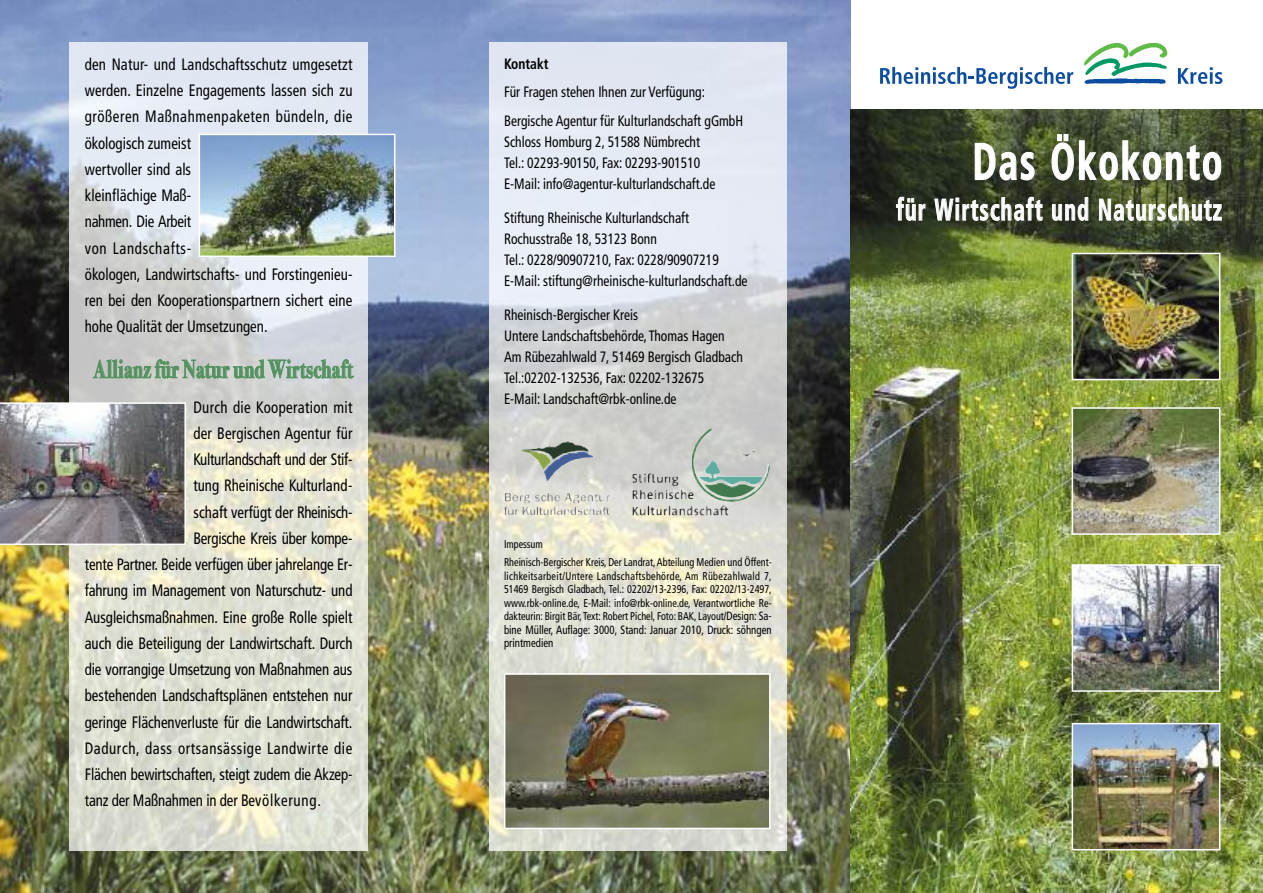
<style>
.page{position:relative;width:1263px;height:893px;background:#fff}
.page>*{position:absolute;margin:0;border:0;box-sizing:border-box;transform-origin:0 0}
.t1{font:700 condensed 51px "Frutiger";letter-spacing:.05em;color:#fff;scale:.75 1}
.t2{font:700 condensed 30px "Frutiger";letter-spacing:.05em;color:#fff;scale:.75 1}
.t3{font:25.5px "Bodoni Svty Two ITCTT Bold";letter-spacing:.02em;color:#53925f;scale:.75 1}
.t4{font:condensed 16.5px/26.2px "Frutiger";color:#000;scale:.9 1}
.t5{font:condensed 16.5px "Frutiger";letter-spacing:.04em;color:#000;scale:.9 1}
.t6{font:condensed 16.5px "Frutiger";letter-spacing:-.02em;color:#000;scale:.9 1}
.t7{font:condensed 16.5px "Frutiger";letter-spacing:.02em;color:#000;scale:.9 1}
.t8{font:condensed 15px/21px "Frutiger";color:#000;scale:.9 1}
.t9{font:700 condensed 15px "Frutiger";color:#000;scale:.9 1}
.t10{font:condensed 12px/13.5px "Frutiger";color:#000;scale:.9 1}
.t11{font:condensed 11.25px/13.5px "Frutiger";color:#000;scale:.9 1}
.s1{font-size:12px}
</style>
<div class="page">
<svg style="left:880px;top:67px;width:193px;height:22px"></svg>
<svg style="left:1178px;top:67px;width:44px;height:17px"></svg>
<svg style="left:1084px;top:43px;width:83px;height:41px"></svg>
<img style="left:0;top:0;width:850px;height:893px">
<img style="left:850px;top:109px;width:413px;height:784px">
<img style="left:70px;top:43px;width:297px;height:807px">
<img style="left:489px;top:43px;width:298px;height:808px">
<img style="left:1074px;top:256px;width:143px;height:121px">
<div style="left:1071px;top:253px;width:149px;height:127px;border:2px solid #fff"></div>
<img style="left:1074px;top:410px;width:143px;height:122px">
<div style="left:1071px;top:407px;width:149px;height:128px;border:2px solid #fff"></div>
<img style="left:1074px;top:567px;width:143px;height:122px">
<div style="left:1071px;top:564px;width:149px;height:128px;border:2px solid #fff"></div>
<img style="left:1074px;top:726px;width:143px;height:121px">
<div style="left:1071px;top:723px;width:149px;height:127px;border:2px solid #fff"></div>
<img style="left:507px;top:676px;width:260px;height:150px">
<div style="left:504px;top:673px;width:266px;height:156px;border:2px solid #fff"></div>
<img style="left:0;top:402px;width:186px;height:143px">
<img style="left:202px;top:137px;width:190px;height:117px">
<div style="left:199px;top:134px;width:196px;height:123px;border:2px solid #fff"></div>
<img style="left:694px;top:428px;width:69px;height:56px">
<img style="left:518px;top:443px;width:44px;height:27px">
<p class="t4" style="left:85px;top:52px;width:299px">den Natur- und Landschaftsschutz umgesetzt werden. Einzelne Engagements lassen sich zu größeren Maßnahmenpaketen bündeln, die ökologisch zumeist<br>wertvoller sind als<br>kleinflächige Maß-<br>nahmen. Die Arbeit<br>von Landschafts-<br>ökologen, Landwirtschafts- und Forstingenieu&shy;ren bei den Kooperationspartnern sichert eine hohe Qualität der Umsetzungen.</p>
<h3 class="t3" style="left:93px;top:354px;width:348px">Allianz für Natur und Wirtschaft</h3>
<p class="t7" style="left:193px;top:400px;width:178px">Durch die Kooperation mit</p>
<p class="t4" style="left:193px;top:421px;width:178px">der Bergischen Agentur für</p>
<p class="t6" style="left:193px;top:453px;width:178px">Kulturlandschaft und der Stif-</p>
<p class="t4" style="left:193px;top:474px;width:178px">tung Rheinische Kulturland-</p>
<p class="t4" style="left:193px;top:500px;width:178px">schaft verfügt der Rheinisch-</p>
<p class="t4" style="left:193px;top:526px;width:178px">Bergische Kreis über kompe-</p>
<p class="t4" style="left:85px;top:553px;width:299px">tente Partner. Beide verfügen über jahrelange Er-</p>
<p class="t4" style="left:85px;top:579px;width:299px">fahrung im Management von Naturschutz- und</p>
<p class="t4" style="left:85px;top:605px;width:299px">Ausgleichsmaßnahmen. Eine große Rolle spielt</p>
<p class="t4" style="left:85px;top:631px;width:299px">auch die Beteiligung der Landwirtschaft. Durch</p>
<p class="t4" style="left:85px;top:658px;width:299px">die vorrangige Umsetzung von Maßnahmen aus</p>
<p class="t4" style="left:85px;top:684px;width:299px">bestehenden Landschaftsplänen entstehen nur</p>
<p class="t4" style="left:85px;top:710px;width:299px">geringe Flächenverluste für die Landwirtschaft.</p>
<p class="t5" style="left:85px;top:742px;width:299px">Dadurch, dass ortsansässige Landwirte die</p>
<p class="t4" style="left:85px;top:763px;width:299px">Flächen bewirtschaften, steigt zudem die Akzep-</p>
<p class="t4" style="left:85px;top:789px;width:264px">tanz der Maßnahmen in der Bevölkerung.</p>
<p class="t9" style="left:504px;top:58px;width:51px">Kontakt</p>
<p class="t8" style="left:504px;top:78px;width:267px;line-height:29.5px">Für Fragen stehen Ihnen zur Verfügung:<br>Bergische Agentur für Kulturlandschaft gGmbH</p>
<p class="t8" style="left:504px;top:133px;width:236px">Schloss Homburg 2, 51588 Nümbrecht<br>Tel.: 02293-90150, Fax: 02293-901510<br>E-Mail: info@agentur-kulturlandschaft.de</p>
<p class="t8" style="left:504px;top:209px;width:272px">Stiftung Rheinische Kulturlandschaft Rochusstraße 18, 53123 Bonn<br>Tel.: 0228/90907210, Fax: 0228/90907219<br>E-Mail: stiftung@rheinische-kulturlandschaft.de</p>
<p class="t8" style="left:504px;top:305px;width:267px">Rheinisch-Bergischer Kreis<br>Untere Landschaftsbehörde,Thomas Hagen Am Rübezahlwald 7, 51469 Bergisch Gladbach Tel.:02202-132536, Fax: 02202-132675<br>E-Mail: Landschaft@rbk-online.de</p>
<p class="t11" style="left:504px;top:536px;width:299px;line-height:17.7px">Impessum<br>Rheinisch-Bergischer Kreis, Der Landrat,Abteilung Medien und Öffent-</p>
<p class="t11" style="left:504px;top:570px;width:299px;text-align:justify">lichkeitsarbeit/Untere Landschaftsbehörde, Am Rübezahlwald 7, 51469 Bergisch Gladbach, Tel.: 02202/13-2396, Fax: 02202/13-2497, www.rbk-online.de, E-Mail: info@rbk-online.de, Verantwortliche Re&shy;dakteurin: Birgit Bär,Text: Robert Pichel, Foto: BAK, Layout/<span class="s1">Design: Sa-</span></p>
<p class="t10" style="left:504px;top:624px;width:299px">bine Müller, Auflage: 3000, Stand: Januar 2010, Druck: söhngen printmedien</p>
<h1 class="t1" style="left:973px;top:141px;width:334px">Das Ökokonto</h1>
<h2 class="t2" style="left:896px;top:198px;width:436px">für Wirtschaft und Naturschutz</h2>
</div>
